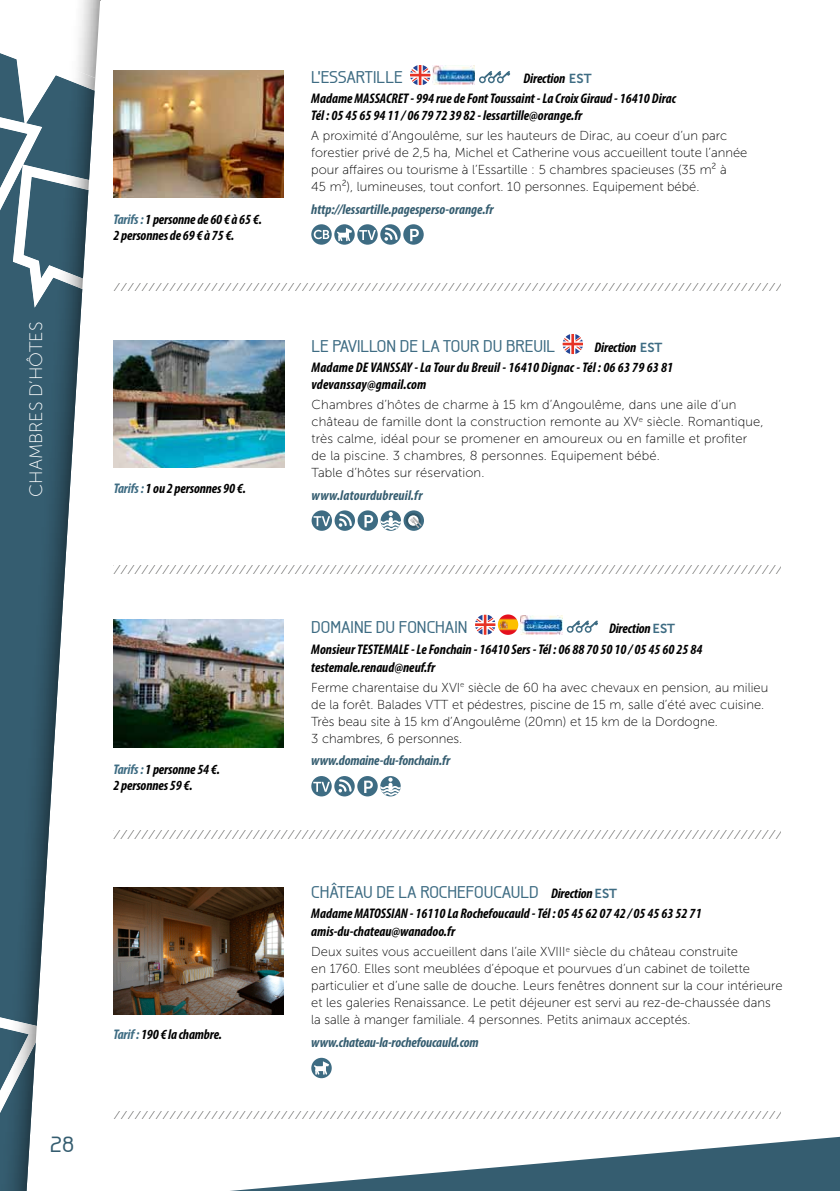
<style>
.page{position:relative;width:840px;height:1191px;background:#fff}
.page>*{position:absolute;margin:0;border:0;box-sizing:border-box;transform-origin:0 0}
.t1{font:500 22px "Galette";color:#355d70}
.t2{font:18px "Museo Sans 100";color:#fff}
.t3{font:500 17px "Galette";color:#3e6c83}
.t4{font:italic 700 condensed 14px/19.8px "Myriad Pro";color:#000}
.t5{font:italic 700 condensed 14px "Myriad Pro";color:#355d70}
.t6{font:13px/17px "Museo Sans 100";color:#000}
.s1{color:#3e6c83}
.s2{font-family:"Museo Sans 700";font-weight:400;font-style:normal;font-stretch:normal;font-size:13px;color:#3e6c83}
.s3{font-family:"Myriad Pro";font-weight:700;font-style:italic;font-stretch:condensed;font-size:14px;color:#000}
.s4{font-family:"Museo Sans 700";font-weight:400;font-size:13px}
</style>
<div class="page">
<img style="left:0;top:308px;width:82px;height:714px">
<img style="left:0;top:1113px;width:32px;height:78px">
<img style="left:0;top:1017px;width:37px;height:96px">
<img style="left:114px;top:340px;width:170px;height:127px">
<img style="left:113px;top:619px;width:170px;height:128px">
<img style="left:113px;top:887px;width:170px;height:127px">
<svg style="left:230px;top:1136px;width:610px;height:55px"></svg>
<svg style="left:562px;top:334px;width:20px;height:20px"></svg>
<svg style="left:311px;top:510px;width:21px;height:21px"></svg>
<svg style="left:313px;top:516px;width:17px;height:10px"></svg>
<svg style="left:334px;top:510px;width:21px;height:21px"></svg>
<svg style="left:338px;top:512px;width:15px;height:15px"></svg>
<div style="left:357px;top:510px;width:21px;height:21px;background:#3e6c83;border-radius:50%"></div>
<svg style="left:364px;top:515px;width:9px;height:12px"></svg>
<svg style="left:380px;top:510px;width:21px;height:21px"></svg>
<svg style="left:380px;top:512px;width:21px;height:19px"></svg>
<svg style="left:403px;top:510px;width:21px;height:21px"></svg>
<svg style="left:405px;top:513px;width:15px;height:15px"></svg>
<svg style="left:408px;top:515px;width:10px;height:11px"></svg>
<svg style="left:409px;top:517px;width:12px;height:11px"></svg>
<svg style="left:475px;top:614px;width:20px;height:21px"></svg>
<img style="left:497px;top:614px;width:21px;height:21px;border-radius:10px">
<img style="left:520px;top:615px;width:42px;height:19px">
<div style="left:566px;top:626px;width:7px;height:7px;border:1px solid #3e6c83;border-radius:50%"></div>
<div style="left:575px;top:626px;width:7px;height:7px;border:1px solid #3e6c83;border-radius:50%"></div>
<div style="left:584px;top:626px;width:7px;height:7px;border:1px solid #3e6c83;border-radius:50%"></div>
<svg style="left:569px;top:620px;width:29px;height:10px"></svg>
<svg style="left:311px;top:776px;width:20px;height:20px"></svg>
<svg style="left:313px;top:782px;width:16px;height:9px"></svg>
<div style="left:334px;top:776px;width:20px;height:20px;background:#3e6c83;border-radius:50%"></div>
<svg style="left:337px;top:778px;width:15px;height:15px"></svg>
<div style="left:357px;top:776px;width:20px;height:20px;background:#3e6c83;border-radius:50%"></div>
<svg style="left:364px;top:780px;width:8px;height:13px"></svg>
<svg style="left:380px;top:777px;width:20px;height:19px"></svg>
<svg style="left:311px;top:1057px;width:20px;height:21px"></svg>
<svg style="left:314px;top:1061px;width:15px;height:13px"></svg>
<svg style="left:113px;top:830px;width:667px;height:8px"></svg>
<svg style="left:114px;top:1111px;width:666px;height:7px"></svg>
<svg style="left:114px;top:566px;width:666px;height:7px"></svg>
<svg style="left:0;top:0;width:780px;height:308px"></svg>
<h2 class="t2" style="left:26px;top:497px;width:177px;rotate:-90deg">CHAMBRES D’HÔTES</h2>
<p class="t4" style="left:113px;top:211px;width:150px;line-height:16px"><span class="s1">Tarifs :</span> 1 personne de 60 € à 65 €.<br>2 personnes de 69 € à 75 €.</p>
<p class="t4" style="left:114px;top:478px;width:133px"><span class="s1">Tarifs :</span> 1 ou 2 personnes 90 €.</p>
<p class="t4" style="left:113px;top:761px;width:108px;line-height:16px"><span class="s1">Tarifs :</span> 1 personne 54 €.<br>2 personnes 59 €.</p>
<h1 class="t1" style="left:50px;top:1131px;width:26px">28</h1>
<p class="t4" style="left:113px;top:1024px;width:110px"><span class="s1">Tarif :</span> 190 € la chambre.</p>
<h3 class="t3" style="left:311px;top:67px;width:93px">L’ESSARTILLE</h3>
<p class="t4" style="left:311px;top:68px;width:366px;text-indent:212px">Direction <span class="s2">EST<br></span>Madame MASSACRET - 994 rue de Font Toussaint - La Croix Giraud - 16410 Dirac</p>
<p class="t4" style="left:311px;top:105px;width:272px">Tél : 05 45 65 94 11 / 06 79 72 39 82 - lessartille@orange.fr</p>
<p class="t6" style="left:311px;top:127px;width:437px">A proximité d’Angoulême, sur les hauteurs de Dirac, au coeur d’un parc forestier privé de 2,5 ha, Michel et Catherine vous accueillent toute l’année pour a-aires ou tourisme à l’Essartille : 5 chambres spacieuses (35 m² à<br>45 m²), lumineuses, tout confort. 10 personnes. Equipement bébé.</p>
<p class="t5" style="left:311px;top:200px;width:184px">http://lessartille.pagesperso-orange.fr</p>
<h3 class="t3" style="left:311px;top:336px;width:245px">LE PAVILLON DE LA TOUR DU BREUIL</h3>
<p class="t4" style="left:311px;top:337px;width:363px;text-indent:283px">Direction <span class="s2">EST<br></span>Madame DE VANSSAY - La Tour du Breuil - 16410 Dignac - Tél : 06 63 79 63 81</p>
<p class="t4" style="left:311px;top:374px;width:116px">vdevanssay@gmail.com</p>
<p class="t6" style="left:311px;top:396px;width:453px">Chambres d’hôtes de charme à 15 km d’Angoulême, dans une aile d’un château de famille dont la construction remonte au XV<sup>e</sup> siècle. Romantique, très calme, idéal pour se promener en amoureux ou en famille et profiter de la piscine. 3 chambres, 8 personnes. Equipement bébé.<br>Table d’hôtes sur réservation.</p>
<p class="t5" style="left:311px;top:486px;width:112px">www.latourdubreuil.fr</p>
<h3 class="t3" style="left:311px;top:616px;width:158px">DOMAINE DU FONCHAIN</h3>
<p class="t4" style="left:311px;top:617px;width:392px;line-height:20.8px;text-indent:297px">Direction <span class="s2">EST<br></span>Monsieur TESTEMALE - Le Fonchain - 16410 Sers - Tél : 06 88 70 50 10 / 05 45 60 25 84</p>
<p class="t4" style="left:311px;top:657px;width:125px">testemale.renaud@neuf.fr</p>
<p class="t6" style="left:311px;top:679px;width:458px">Ferme charentaise du XVI<sup>e</sup> siècle de 60 ha avec chevaux en pension, au milieu de la forêt. Balades VTT et pédestres, piscine de 15 m, salle d’été avec cuisine.<br>Très beau site à 15 km d’Angoulême (20mn) et 15 km de la Dordogne.<br>3 chambres, 6 personnes.</p>
<p class="t5" style="left:311px;top:752px;width:140px">www.domaine-du-fonchain.fr</p>
<h3 class="t3" style="left:311px;top:881px;width:307px">CHÂTEAU DE LA ROCHEFOUCAULD <span class="s3">Direction</span> <span class="s4">EST</span></h3>
<p class="t4" style="left:311px;top:904px;width:391px;line-height:18px">Madame MATOSSIAN - 16110 La Rochefoucauld - Tél : 05 45 62 07 42 / 05 45 63 52 71 amis-du-chateau@wanadoo.fr</p>
<p class="t6" style="left:311px;top:943px;width:472px">Deux suites vous accueillent dans l’aile XVIII<sup>e</sup> siècle du château construite<br>en 1760. Elles sont meublées d’époque et pourvues d’un cabinet de toilette particulier et d’une salle de douche. Leurs fenêtres donnent sur la cour intérieure et les galeries Renaissance. Le petit déjeuner est servi au rez-de-chaussée dans la salle à manger familiale. 4 personnes. Petits animaux acceptés.</p>
<p class="t5" style="left:311px;top:1033px;width:169px">www.chateau-la-rochefoucauld.com</p>
</div>
